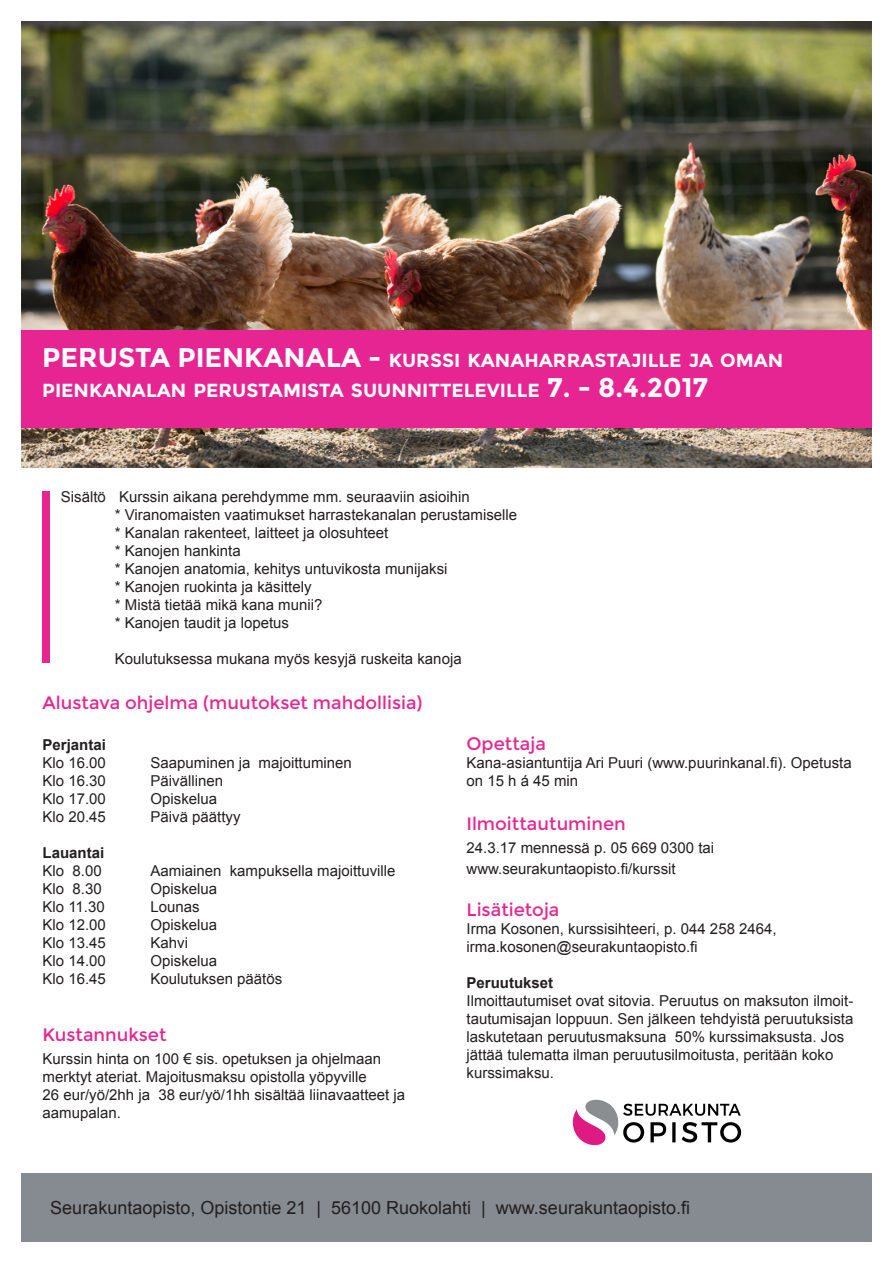
<style>
.page{position:relative;width:893px;height:1263px;background:#fff}
.page>*{position:absolute;margin:0;border:0;box-sizing:border-box;transform-origin:0 0}
._1_Yläotsikko_Montse{font:700 27px "Montserrat";color:#fff}
._1_Yläotsikko_Montse-2{font:700 18.9px "Montserrat";color:#fff}
.ingressi_Arial{font:18px "Arial";color:#231f20}
._2_Otsikko_Montserra{font:18px "Montserrat";color:#e62592}
._1_leipis_Arial{font:18px "Montserrat";color:#e62592}
._2_leipis_Arial{font:18px "Montserrat";color:#e62592}
._1_leipis_Arial-2{font:15px/18px "Arial";color:#231f20}
._2_leipis_Arial-2{font:15px/18px "Arial";color:#231f20}
._1_leipis_Arial-3{font:700 15px "Arial";color:#231f20}
.s1{font-size:18.9px}
.s2{font-weight:700}
</style>
<div class="page">
<img style="left:21px;top:21px;width:851px;height:447px">
<div style="left:21px;top:1174px;width:851px;height:68px;background:#858b91"></div>
<img style="left:572px;top:1099px;width:170px;height:47px">
<div style="left:21px;top:331px;width:851px;height:97px;background:#e62592"></div>
<div style="left:42px;top:491px;width:8px;height:171px;background:#e62592"></div>
<p class="_1_Yläotsikko_Montse" style="left:42px;top:342px;width:359px">PERUSTA PIENKANALA - <span class="s1">KURSSI</span></p>
<p class="_1_Yläotsikko_Montse-2" style="left:467px;top:349px;width:15px">KANA</p>
<p class="_1_Yläotsikko_Montse-2" style="left:524px;top:349px;width:29px">HARRASTA</p>
<p class="_1_Yläotsikko_Montse-2" style="left:631px;top:349px;width:21px">JILLE</p>
<p class="_1_Yläotsikko_Montse-2" style="left:689px;top:349px;width:81px">JA OMAN</p>
<p class="_1_Yläotsikko_Montse-2" style="left:42px;top:379px;width:14px">PIENKANALAN</p>
<p class="_1_Yläotsikko_Montse-2" style="left:193px;top:379px;width:14px">PERUSTA</p>
<p class="_1_Yläotsikko_Montse-2" style="left:283px;top:379px;width:30px">MISTA</p>
<p class="_1_Yläotsikko_Montse-2" style="left:351px;top:379px;width:14px">SUUNNITTELE</p>
<p class="_1_Yläotsikko_Montse-2" style="left:487px;top:379px;width:24px">VILLE</p>
<p class="_1_Yläotsikko_Montse" style="left:547px;top:372px;width:163px">7. - 8.4.2017</p>
<p class="_1_leipis_Arial-2" style="left:61px;top:488px;width:411px">Sisältö Kurssin aikana perehdymme mm. seuraaviin asioihin</p>
<p class="_1_leipis_Arial-2" style="left:115px;top:506px;width:404px">* Viranomaisten vaatimukset harrastekanalan perustamiselle</p>
<p class="_1_leipis_Arial-2" style="left:115px;top:524px;width:275px">* Kanalan rakenteet, laitteet ja olosuhteet</p>
<p class="_1_leipis_Arial-2" style="left:115px;top:542px;width:127px">* Kanojen hankinta</p>
<p class="_1_leipis_Arial-2" style="left:115px;top:560px;width:334px">* Kanojen anatomia, kehitys untuvikosta munijaksi</p>
<p class="_1_leipis_Arial-2" style="left:115px;top:578px;width:198px">* Kanojen ruokinta ja käsittely</p>
<p class="_1_leipis_Arial-2" style="left:115px;top:596px;width:209px">* Mistä tietää mikä kana munii?</p>
<p class="_1_leipis_Arial-2" style="left:115px;top:614px;width:176px">* Kanojen taudit ja lopetus</p>
<p class="_1_leipis_Arial-2" style="left:115px;top:650px;width:348px">Koulutuksessa mukana myös kesyjä ruskeita kanoja</p>
<p class="_2_Otsikko_Montserra" style="left:43px;top:692px;width:381px">Alustava ohjelma (muutokset mahdollisia)</p>
<p class="_1_leipis_Arial-3" style="left:43px;top:734px;width:65px">Perjantai</p>
<p class="_1_leipis_Arial-2" style="left:43px;top:753px;width:65px">Klo 16.00</p>
<p class="_1_leipis_Arial-2" style="left:151px;top:753px;width:203px">Saapuminen ja majoittuminen</p>
<p class="_1_leipis_Arial-2" style="left:43px;top:771px;width:65px">Klo 16.30</p>
<p class="_1_leipis_Arial-2" style="left:151px;top:771px;width:74px">Päivällinen</p>
<p class="_1_leipis_Arial-2" style="left:43px;top:789px;width:65px">Klo 17.00</p>
<p class="_1_leipis_Arial-2" style="left:151px;top:789px;width:68px">Opiskelua</p>
<p class="_1_leipis_Arial-2" style="left:43px;top:807px;width:65px">Klo 20.45</p>
<p class="_1_leipis_Arial-2" style="left:151px;top:807px;width:92px">Päivä päättyy</p>
<p class="_1_leipis_Arial-3" style="left:43px;top:842px;width:63px">Lauantai</p>
<p class="_1_leipis_Arial-2" style="left:43px;top:861px;width:61px">Klo 8.00</p>
<p class="_1_leipis_Arial-2" style="left:151px;top:861px;width:247px">Aamiainen kampuksella majoittuville</p>
<p class="_1_leipis_Arial-2" style="left:43px;top:879px;width:61px">Klo 8.30</p>
<p class="_1_leipis_Arial-2" style="left:151px;top:879px;width:68px">Opiskelua</p>
<p class="_1_leipis_Arial-2" style="left:43px;top:897px;width:64px">Klo 11.30</p>
<p class="_1_leipis_Arial-2" style="left:151px;top:897px;width:51px">Lounas</p>
<p class="_1_leipis_Arial-2" style="left:43px;top:915px;width:65px">Klo 12.00</p>
<p class="_1_leipis_Arial-2" style="left:151px;top:915px;width:68px">Opiskelua</p>
<p class="_1_leipis_Arial-2" style="left:43px;top:933px;width:65px">Klo 13.45</p>
<p class="_1_leipis_Arial-2" style="left:151px;top:933px;width:39px">Kahvi</p>
<p class="_1_leipis_Arial-2" style="left:43px;top:951px;width:65px">Klo 14.00</p>
<p class="_1_leipis_Arial-2" style="left:151px;top:951px;width:68px">Opiskelua</p>
<p class="_1_leipis_Arial-2" style="left:43px;top:969px;width:65px">Klo 16.45</p>
<p class="_1_leipis_Arial-2" style="left:151px;top:969px;width:133px">Koulutuksen päätös</p>
<p class="_1_leipis_Arial" style="left:43px;top:1024px;width:126px">Kustannukset</p>
<p class="_2_leipis_Arial-2" style="left:43px;top:1049px;width:364px">Kurssin hinta on 100 € sis. opetuksen ja ohjelmaan merktyt ateriat. Majoitusmaksu opistolla yöpyville<br>26 eur/yö/2hh ja 38 eur/yö/1hh sisältää liinavaatteet ja aamupalan.</p>
<p class="_1_leipis_Arial" style="left:466px;top:734px;width:81px">Opettaja</p>
<p class="_1_leipis_Arial-2" style="left:466px;top:754px;width:387px">Kana-asiantuntija Ari Puuri (www.puurinkanal.fi). Opetusta on 15 h á 45 min</p>
<p class="_2_leipis_Arial" style="left:466px;top:814px;width:161px">Ilmoittautuminen</p>
<p class="_1_leipis_Arial-2" style="left:466px;top:837px;width:249px;line-height:21px">24.3.17 mennessä p. 05 669 0300 tai www.seurakuntaopisto.fi/kurssit</p>
<p class="_1_leipis_Arial" style="left:466px;top:899px;width:94px">Lisätietoja</p>
<p class="_1_leipis_Arial-2" style="left:466px;top:920px;width:312px">Irma Kosonen, kurssisihteeri, p. 044 258 2464, irma.kosonen@seurakuntaopisto.fi</p>
<p class="_1_leipis_Arial-2" style="left:466px;top:974px;width:388px"><span class="s2">Peruutukset<br></span>Ilmoittautumiset ovat sitovia. Peruutus on maksuton ilmoit&shy;tautumisajan loppuun. Sen jälkeen tehdyistä peruutuksista laskutetaan peruutusmaksuna 50% kurssimaksusta. Jos jättää tulematta ilman peruutusilmoitusta, peritään koko kurssimaksu.</p>
<p class="ingressi_Arial" style="left:50px;top:1195px;width:641px">Seurakuntaopisto, Opistontie 21 | 56100 Ruokolahti | www.seurakuntaopisto.fi</p>
</div>
